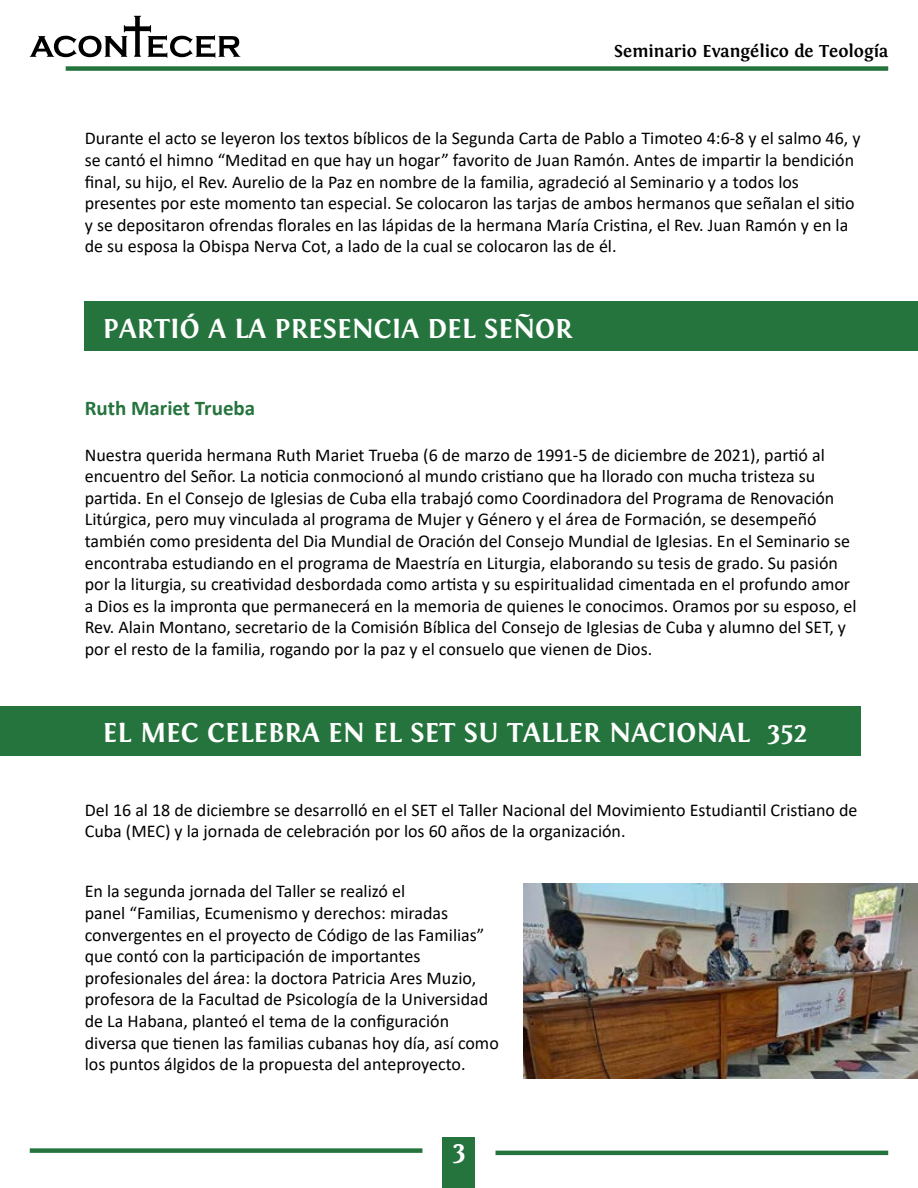
<style>
.page{position:relative;width:918px;height:1188px;background:#fff}
.page>*{position:absolute;margin:0;border:0;box-sizing:border-box;transform-origin:0 0}
.t1{font:700 28.5px "Fontin";color:#fff}
.t2{font:700 21px "Calibri";color:#25743e}
.t3{font:18px/21.6px "Calibri";color:#000}
.t4{font:700 18px "Fontin";color:#000}
</style>
<div class="page">
<div style="left:66px;top:66px;width:822px;height:5px;background:#25743e"></div>
<div style="left:443px;top:1138px;width:32px;height:50px;background:#25743e"></div>
<svg style="left:30px;top:16px;width:210px;height:42px"></svg>
<hr style="left:496px;top:1151px;width:392px;height:4px;background:#25743e">
<div style="left:30px;top:1148px;width:392px;height:5px;background:#25743e"></div>
<div style="left:85px;top:301px;width:833px;height:50px;background:#25743e"></div>
<div style="left:0;top:706px;width:861px;height:49px;background:#25743e"></div>
<img style="left:523px;top:884px;width:395px;height:194px">
<p class="t4" style="left:614px;top:41px;width:276px">Seminario Evangélico de Teología</p>
<p class="t3" style="left:85px;top:127px;width:777px">Durante el acto se leyeron los textos bíblicos de la Segunda Carta de Pablo a Timoteo 4:6-8 y el salmo 46, y se cantó el himno “Meditad en que hay un hogar” favorito de Juan Ramón. Antes de impartir la bendición final, su hijo, el Rev. Aurelio de la Paz en nombre de la familia, agradeció al Seminario y a todos los presentes por este momento tan especial. Se colocaron las tarjas de ambos hermanos que señalan el sitio y se depositaron ofrendas florales en las lápidas de la hermana María Cristina, el Rev. Juan Ramón y en la de su esposa la Obispa Nerva Cot, a lado de la cual se colocaron las de él.</p>
<h1 class="t1" style="left:103px;top:312px;width:471px">PARTIÓ A LA PRESENCIA DEL SEÑOR</h1>
<p class="t2" style="left:85px;top:394px;width:172px">Ruth Mariet Trueba</p>
<p class="t3" style="left:85px;top:443px;width:773px">Nuestra querida hermana Ruth Mariet Trueba (6 de marzo de 1991-5 de diciembre de 2021), partió al encuentro del Señor. La noticia conmocionó al mundo cristiano que ha llorado con mucha tristeza su partida. En el Consejo de Iglesias de Cuba ella trabajó como Coordinadora del Programa de Renovación Litúrgica, pero muy vinculada al programa de Mujer y Género y el área de Formación, se desempeñó también como presidenta del Dia Mundial de Oración del Consejo Mundial de Iglesias. En el Seminario se encontraba estudiando en el programa de Maestría en Liturgia, elaborando su tesis de grado. Su pasión por la liturgia, su creatividad desbordada como artista y su espiritualidad cimentada en el profundo amor a Dios es la impronta que permanecerá en la memoria de quienes le conocimos. Oramos por su esposo, el Rev. Alain Montano, secretario de la Comisión Bíblica del Consejo de Iglesias de Cuba y alumno del SET, y por el resto de la familia, rogando por la paz y el consuelo que vienen de Dios.</p>
<h1 class="t1" style="left:103px;top:717px;width:706px">EL MEC CELEBRA EN EL SET SU TALLER NACIONAL 352</h1>
<p class="t3" style="left:85px;top:799px;width:774px">Del 16 al 18 de diciembre se desarrolló en el SET el Taller Nacional del Movimiento Estudiantil Cristiano de<br>Cuba (MEC) y la jornada de celebración por los 60 años de la organización.</p>
<p class="t3" style="left:85px;top:880px;width:416px">En la segunda jornada del Taller se realizó el<br>panel “Familias, Ecumenismo y derechos: miradas convergentes en el proyecto de Código de las Familias” que contó con la participación de importantes profesionales del área: la doctora Patricia Ares Muzio, profesora de la Facultad de Psicología de la Universidad de La Habana, planteó el tema de la configuración diversa que tienen las familias cubanas hoy día, así como los puntos álgidos de la propuesta del anteproyecto.</p>
<h1 class="t1" style="left:452px;top:1135px;width:15px">3</h1>
</div>
